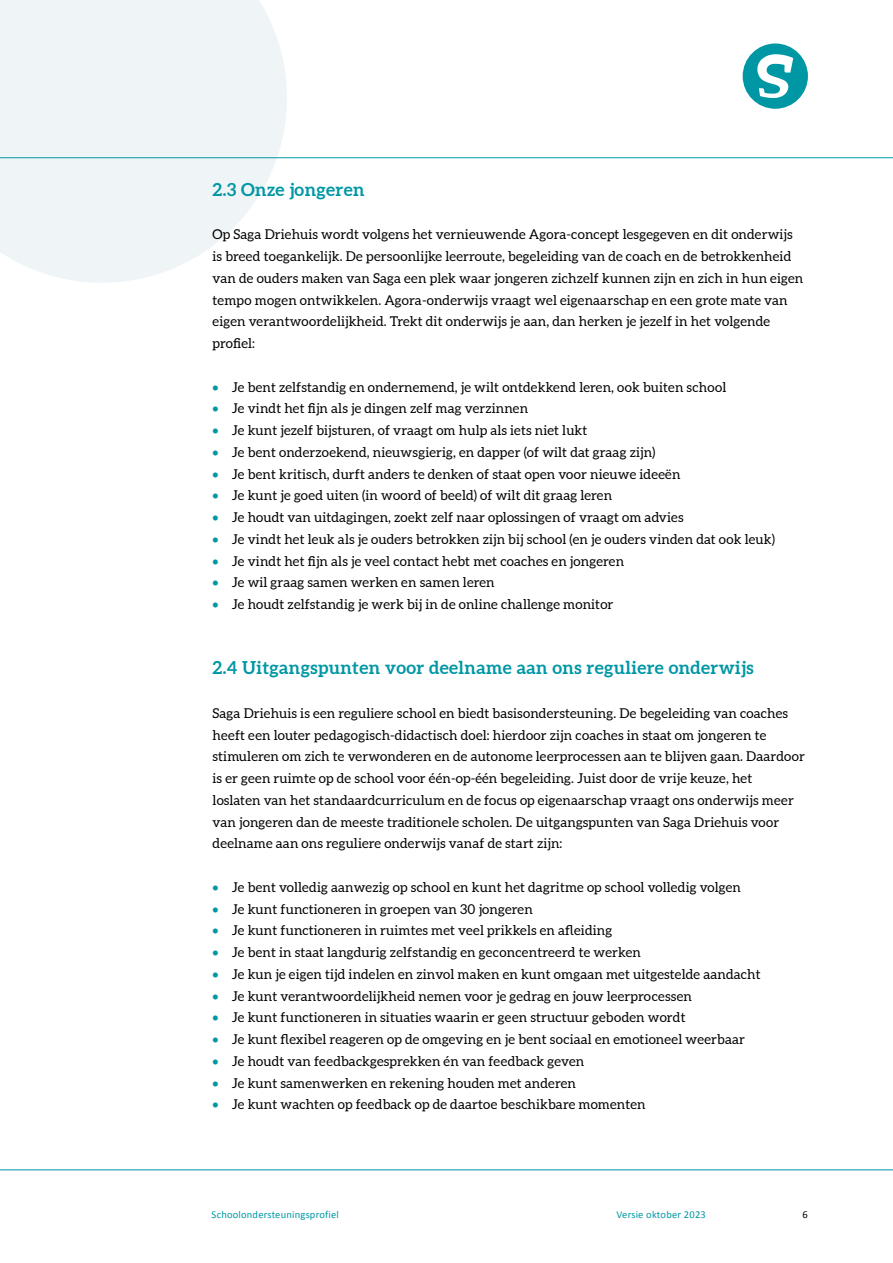
<style>
.page{position:relative;width:893px;height:1263px;background:#fff}
.page>*{position:absolute;margin:0;border:0;box-sizing:border-box;transform-origin:0 0}
.t1{font:700 18px "Aleo";letter-spacing:.02em;color:#0097a5}
.t2{font:13.5px/21.8px "Aleo";letter-spacing:.01em;color:#000}
.t3{font:10.5px "Calibri";letter-spacing:.02em;color:#0097a5}
.t4{font:10.5px "Calibri";color:#000}
.s1{color:#0097a5}
</style>
<div class="page">
<hr style="left:0;top:1169px;width:893px;height:1px;background:#0097a5">
<svg style="left:0;top:0;width:287px;height:283px;fill:#eff5f7"></svg>
<hr style="left:0;top:157px;width:893px;height:1px;background:#0097a5">
<div style="left:743px;top:44px;width:65px;height:65px;background:#0097a5;border-radius:50%"></div>
<svg style="left:757px;top:54px;width:36px;height:44px"></svg>
<h1 class="t1" style="left:213px;top:178px;width:153px">2.3 Onze jongeren</h1>
<p class="t2" style="left:213px;top:224px;width:592px">Op Saga Driehuis wordt volgens het vernieuwende Agora-concept lesgegeven en dit onderwijs is breed toegankelijk. De persoonlijke leerroute, begeleiding van de coach en de betrokkenheid van de ouders maken van Saga een plek waar jongeren zichzelf kunnen zijn en zich in hun eigen tempo mogen ontwikkelen. Agora-onderwijs vraagt wel eigenaarschap en een grote mate van eigen verantwoordelijkheid. Trekt dit onderwijs je aan, dan herken je jezelf in het volgende profiel:</p>
<p class="t2" style="left:213px;top:376px;width:515px"><span class="s1">•</span> Je bent zelfstandig en ondernemend, je wilt ontdekkend leren, ook buiten school</p>
<p class="t2" style="left:213px;top:398px;width:317px"><span class="s1">•</span> Je vindt het fijn als je dingen zelf mag verzinnen</p>
<p class="t2" style="left:213px;top:420px;width:376px"><span class="s1">•</span> Je kunt jezelf bijsturen, of vraagt om hulp als iets niet lukt</p>
<p class="t2" style="left:213px;top:442px;width:444px"><span class="s1">•</span> Je bent onderzoekend, nieuwsgierig, en dapper (of wilt dat graag zijn)</p>
<p class="t2" style="left:213px;top:463px;width:469px"><span class="s1">•</span> Je bent kritisch, durft anders te denken of staat open voor nieuwe ideeën</p>
<p class="t2" style="left:213px;top:485px;width:401px"><span class="s1">•</span> Je kunt je goed uiten (in woord of beeld) of wilt dit graag leren</p>
<p class="t2" style="left:213px;top:507px;width:472px"><span class="s1">•</span> Je houdt van uitdagingen, zoekt zelf naar oplossingen of vraagt om advies</p>
<p class="t2" style="left:213px;top:529px;width:564px"><span class="s1">•</span> Je vindt het leuk als je ouders betrokken zijn bij school (en je ouders vinden dat ook leuk)</p>
<p class="t2" style="left:213px;top:550px;width:413px"><span class="s1">•</span> Je vindt het fijn als je veel contact hebt met coaches en jongeren</p>
<p class="t2" style="left:213px;top:572px;width:284px"><span class="s1">•</span> Je wil graag samen werken en samen leren</p>
<p class="t2" style="left:213px;top:594px;width:402px"><span class="s1">•</span> Je houdt zelfstandig je werk bij in de online challenge monitor</p>
<h1 class="t1" style="left:213px;top:657px;width:543px">2.4 Uitgangspunten voor deelname aan ons reguliere onderwijs</h1>
<p class="t2" style="left:213px;top:703px;width:594px">Saga Driehuis is een reguliere school en biedt basisondersteuning. De begeleiding van coaches heeft een louter pedagogisch-didactisch doel: hierdoor zijn coaches in staat om jongeren te stimuleren om zich te verwonderen en de autonome leerprocessen aan te blijven gaan. Daardoor is er geen ruimte op de school voor één-op-één begeleiding. Juist door de vrije keuze, het<br>loslaten van het standaardcurriculum en de focus op eigenaarschap vraagt ons onderwijs meer van jongeren dan de meeste traditionele scholen. De uitgangspunten van Saga Driehuis voor deelname aan ons reguliere onderwijs vanaf de start zijn:</p>
<p class="t2" style="left:213px;top:877px;width:530px"><span class="s1">•</span> Je bent volledig aanwezig op school en kunt het dagritme op school volledig volgen</p>
<p class="t2" style="left:213px;top:898px;width:322px"><span class="s1">•</span> Je kunt functioneren in groepen van 30 jongeren</p>
<p class="t2" style="left:213px;top:920px;width:401px"><span class="s1">•</span> Je kunt functioneren in ruimtes met veel prikkels en afleiding</p>
<p class="t2" style="left:213px;top:942px;width:430px"><span class="s1">•</span> Je bent in staat langdurig zelfstandig en geconcentreerd te werken</p>
<p class="t2" style="left:213px;top:964px;width:549px"><span class="s1">•</span> Je kun je eigen tijd indelen en zinvol maken en kunt omgaan met uitgestelde aandacht</p>
<p class="t2" style="left:213px;top:985px;width:481px"><span class="s1">•</span> Je kunt verantwoordelijkheid nemen voor je gedrag en jouw leerprocessen</p>
<p class="t2" style="left:213px;top:1007px;width:474px"><span class="s1">•</span> Je kunt functioneren in situaties waarin er geen structuur geboden wordt</p>
<p class="t2" style="left:213px;top:1029px;width:534px"><span class="s1">•</span> Je kunt flexibel reageren op de omgeving en je bent sociaal en emotioneel weerbaar</p>
<p class="t2" style="left:213px;top:1051px;width:373px"><span class="s1">•</span> Je houdt van feedbackgesprekken én van feedback geven</p>
<p class="t2" style="left:213px;top:1072px;width:365px"><span class="s1">•</span> Je kunt samenwerken en rekening houden met anderen</p>
<p class="t2" style="left:213px;top:1094px;width:435px"><span class="s1">•</span> Je kunt wachten op feedback op de daartoe beschikbare momenten</p>
<p class="t3" style="left:212px;top:1208px;width:129px">Schoolondersteuningsprofiel</p>
<p class="t3" style="left:617px;top:1208px;width:91px">Versie oktober 2023</p>
<p class="t4" style="left:803px;top:1208px;width:7px">6</p>
</div>
